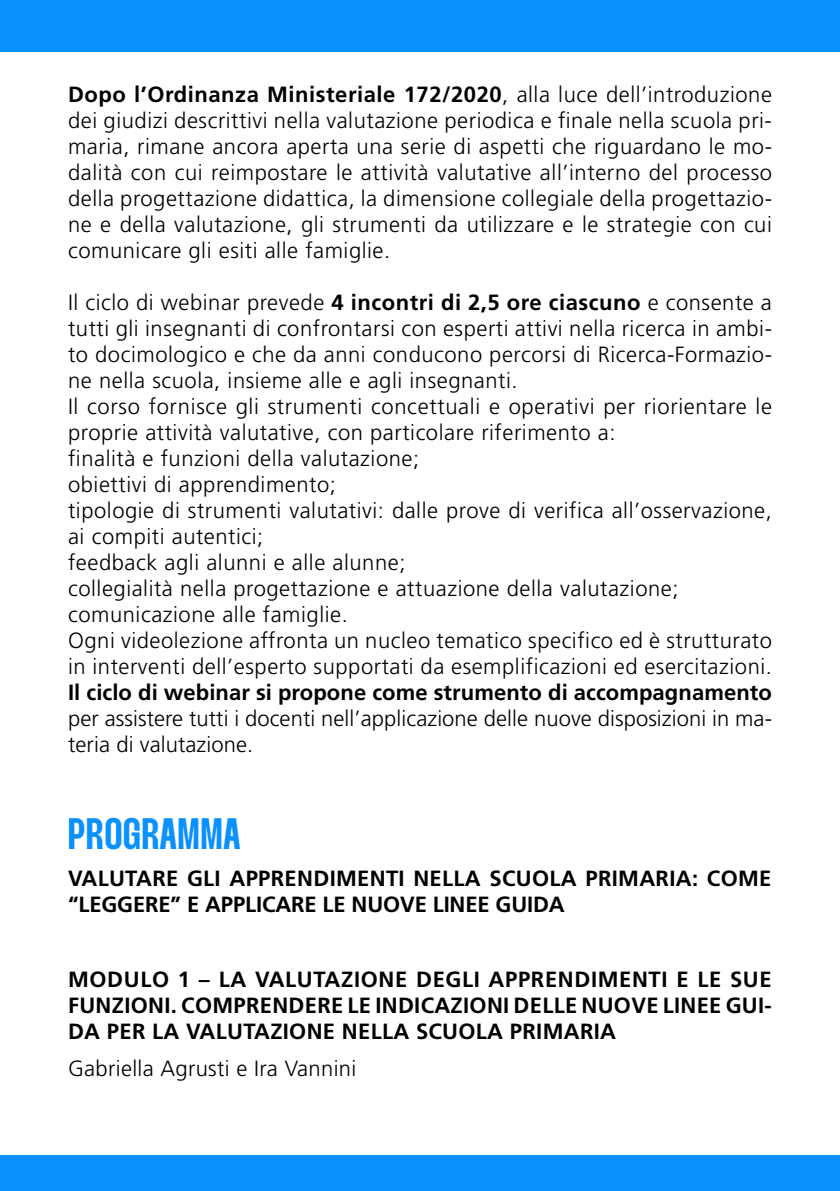
<style>
.page{position:relative;width:840px;height:1191px;background:#fff}
.page>*{position:absolute;margin:0;border:0;box-sizing:border-box;transform-origin:0 0}
.t1{font:44px "Thunder Semi Bold LC";letter-spacing:.025em;color:#0a91fe}
.t2{font:300 22px/26px "Frutiger LT Std";letter-spacing:.025em;color:#000;text-align:justify}
.t3{font:700 22px/26px "Frutiger LT Std";letter-spacing:.01em;color:#000}
.t4{font:300 22px/26px "Frutiger LT Std";letter-spacing:.005em;color:#000}
.s1{font-weight:700}
</style>
<div class="page">
<div style="left:0;top:0;width:839px;height:51px;background:#0a91fe"></div>
<div style="left:0;top:1155px;width:839px;height:36px;background:#0a91fe"></div>
<p class="t2" style="left:68px;top:81px;width:705px"><span class="s1">Dopo l’Ordinanza Ministeriale 172/2020</span>, alla luce dell’introduzione dei giudizi descrittivi nella valutazione periodica e finale nella scuola pri&shy;maria, rimane ancora aperta una serie di aspetti che riguardano le mo&shy;dalità con cui reimpostare le attività valutative all’interno del processo della progettazione didattica, la dimensione collegiale della progettazio&shy;ne e della valutazione, gli strumenti da utilizzare e le strategie con cui comunicare gli esiti alle famiglie.</p>
<p class="t2" style="left:68px;top:289px;width:705px;text-align:left">Il ciclo di webinar prevede <span class="s1">4 incontri di 2,5 ore ciascuno</span> e consente a tutti gli insegnanti di confrontarsi con esperti attivi nella ricerca in ambi&shy;to docimologico e che da anni conducono percorsi di Ricerca-Formazio&shy;ne nella scuola, insieme alle e agli insegnanti.<br>Il corso fornisce gli strumenti concettuali e operativi per riorientare le proprie attività valutative, con particolare riferimento a:<br>finalità e funzioni della valutazione;<br>obiettivi di apprendimento;<br>tipologie di strumenti valutativi: dalle prove di verifica all’osservazione, ai compiti autentici;<br>feedback agli alunni e alle alunne;<br>collegialità nella progettazione e attuazione della valutazione; comunicazione alle famiglie.<br>Ogni videolezione affronta un nucleo tematico specifico ed è strutturato in interventi dell’esperto supportati da esemplificazioni ed esercitazioni.</p>
<p class="t3" style="left:68px;top:679px;width:705px">Il ciclo di webinar si propone come strumento di accompagnamento</p>
<p class="t4" style="left:68px;top:705px;width:705px">per assistere tutti i docenti nell’applicazione delle nuove disposizioni in ma&shy;teria di valutazione.</p>
<h1 class="t1" style="left:68px;top:809px;width:174px">PROGRAMMA</h1>
<p class="t3" style="left:68px;top:865px;width:704px">VALUTARE GLI APPRENDIMENTI NELLA SCUOLA PRIMARIA: COME “LEGGERE” E APPLICARE LE NUOVE LINEE GUIDA</p>
<p class="t3" style="left:68px;top:966px;width:705px;text-align:justify">MODULO 1 – LA VALUTAZIONE DEGLI APPRENDIMENTI E LE SUE FUNZIONI. COMPRENDERE LE INDICAZIONI DELLE NUOVE LINEE GUI-DA PER LA VALUTAZIONE NELLA SCUOLA PRIMARIA</p>
<p class="t2" style="left:68px;top:1055px;width:289px">Gabriella Agrusti e Ira Vannini</p>
</div>
